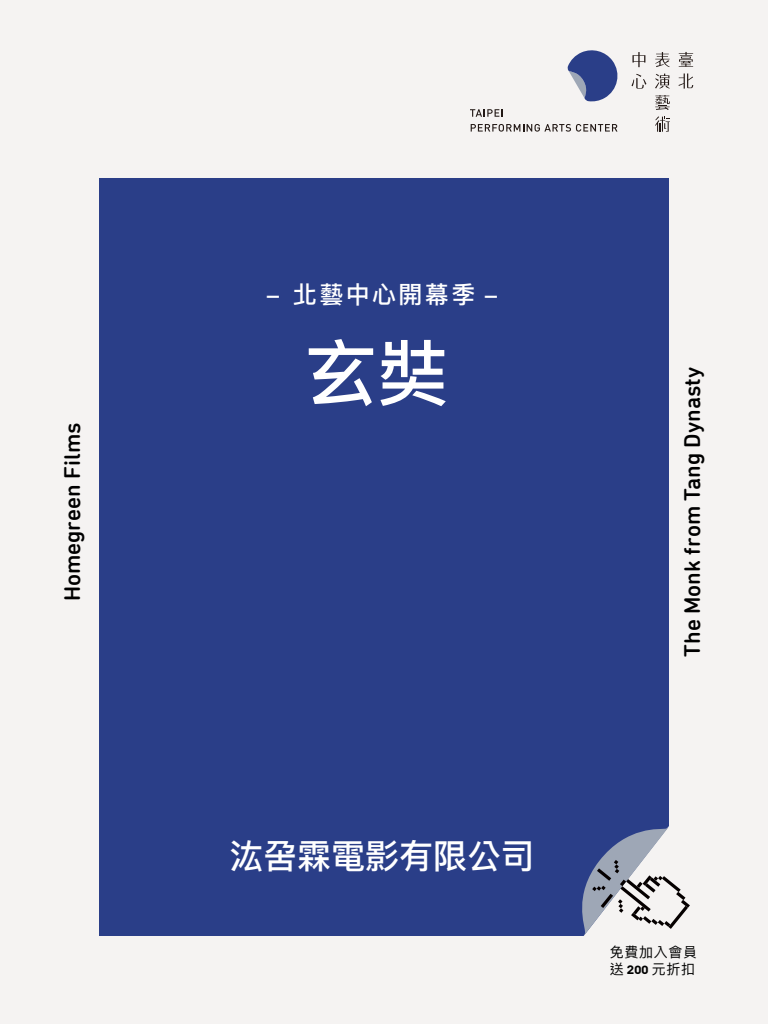
<style>
.page{position:relative;width:768px;height:1024px;background:#f5f3f2}
.page>*{position:absolute;margin:0;border:0;box-sizing:border-box;transform-origin:0 0}
.t1{font:500 72px "Ping Fang TC";color:#fff}
.t2{font:500 34px "Ping Fang TC";color:#fff}
.t3{font:500 24px "Ping Fang TC";letter-spacing:.1em;color:#fff}
.t4{font:500 23px "DIN Next Rounded LT Pro";color:#000}
.t5{font:14px/17px "Ping Fang TC";letter-spacing:.05em;color:#000}
.s1{font-family:"DIN Bold Alternate"}
</style>
<div class="page">
<div style="left:99px;top:178px;width:570px;height:758px;background:#2a3e88"></div>
<svg style="left:572px;top:825px;width:118px;height:111px"></svg>
<svg style="left:567px;top:50px;width:51px;height:52px"></svg>
<svg style="left:470px;top:109px;width:33px;height:8px"></svg>
<svg style="left:471px;top:124px;width:146px;height:8px"></svg>
<svg style="left:679px;top:73px;width:14px;height:16px"></svg>
<svg style="left:679px;top:52px;width:14px;height:15px"></svg>
<svg style="left:632px;top:52px;width:13px;height:15px"></svg>
<svg style="left:631px;top:74px;width:15px;height:15px"></svg>
<svg style="left:655px;top:116px;width:15px;height:16px"></svg>
<svg style="left:655px;top:52px;width:15px;height:15px"></svg>
<svg style="left:655px;top:74px;width:15px;height:15px"></svg>
<svg style="left:655px;top:95px;width:15px;height:15px"></svg>
<p class="t4" style="left:59px;top:601px;width:180px;rotate:-90deg">Homegreen Films</p>
<p class="t3" style="left:266px;top:279px;width:234px">- 北藝中心開幕季 -</p>
<h1 class="t1" style="left:305px;top:329px;width:145px">玄奘</h1>
<h2 class="t2" style="left:229px;top:835px;width:307px">汯呄霖電影有限公司</h2>
<p class="t4" style="left:679px;top:657px;width:291px;rotate:-90deg">The Monk from Tang Dynasty</p>
<p class="t5" style="left:610px;top:943px;width:89px">免費加入會員送 <span class="s1">200</span> 元折扣</p>
</div>
